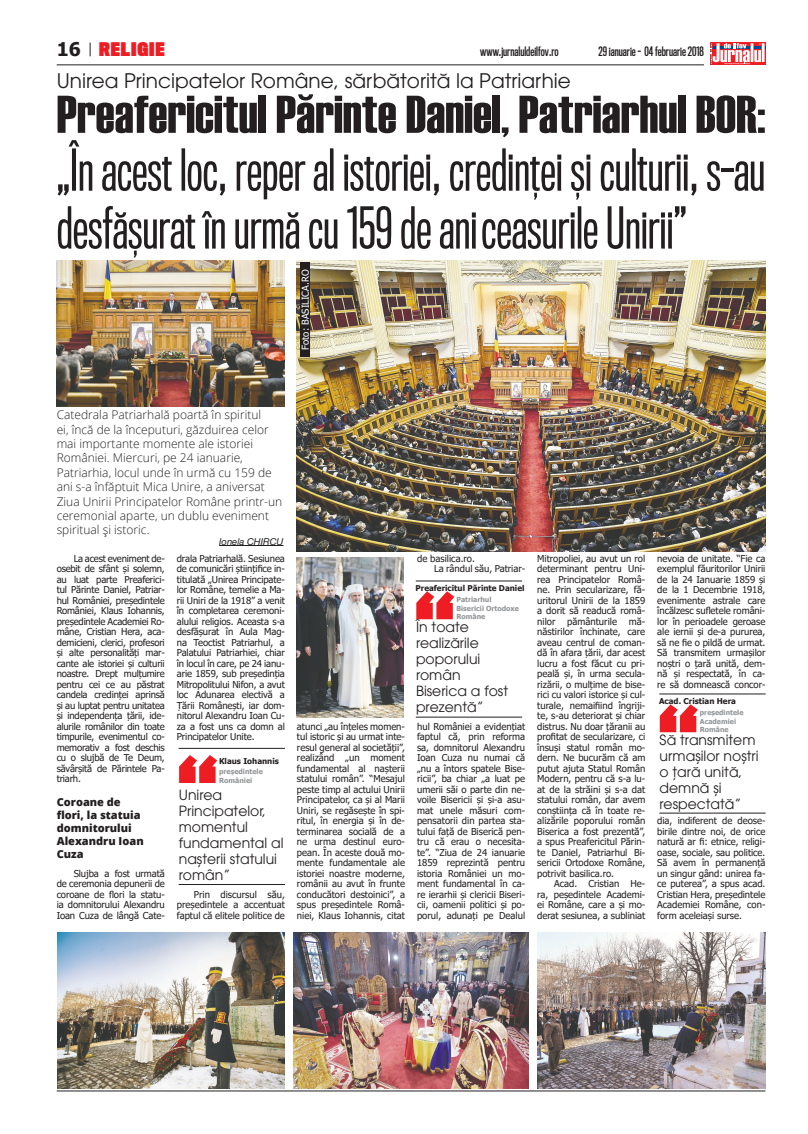
<style>
.page{position:relative;width:808px;height:1134px;background:#fff}
.page>*{position:absolute;margin:0;border:0;box-sizing:border-box;transform-origin:0 0}
.t1{font:53px/57.9px "Titling Gothic FB Comp";color:#231f20}
.t2{font:53px "Haettenschweiler";color:#231f20}
.t3{font:20px "ITC Avant Garde Pro";color:#231f20}
.t4{font:700 18.8px "Tahoma";color:#231f20}
.t5{font:900 17.3px "Titling Gothic FB Comp";letter-spacing:.05em;color:#ee1d23}
.t6{font:14px/16px "ITC Avant Garde Pro";color:#231f20}
.t7{font:300 12px/14.4px "Open Sans";color:#231f20}
.t8{font:600 12px "Titling Gothic FB Comp";color:#231f20}
.t9{font:800 11px/13px "Open Sans";color:#231f20}
.t10{font:9.5px/10.5px "Tahoma";letter-spacing:-.005em;color:#231f20;text-align:justify}
.t11{font:9.5px "Tahoma";color:#fff}
.t12{font:italic 9.5px "Helvetica Neue";color:#231f20}
.t13{font:700 8px "Tahoma";color:#231f20}
.t14{font:700 7px/8.4px "Tahoma";color:#939598}
</style>
<div class="page">
<div style="left:710px;top:43px;width:55px;height:22px;background:#ee1d23"></div>
<svg style="left:710px;top:43px;width:55px;height:21px"></svg>
<hr style="left:57px;top:64px;width:647px;height:1px;background:#231f20">
<hr style="left:57px;top:1090px;width:708px;height:1px;background:#231f20">
<svg style="left:90px;top:43px;width:1px;height:13px"></svg>
<img style="left:537px;top:932px;width:228px;height:156px">
<img style="left:57px;top:260px;width:228px;height:146px">
<img style="left:297px;top:260px;width:468px;height:292px">
<hr style="left:219px;top:545px;width:64px;height:1px;background:#231f20">
<img style="left:294px;top:933px;width:234px;height:155px">
<img style="left:57px;top:933px;width:228px;height:155px">
<img style="left:297px;top:557px;width:107px;height:161px">
<hr style="left:179px;top:748px;width:106px;height:1px;background:#231f20">
<hr style="left:179px;top:884px;width:106px;height:1px;background:#231f20">
<svg style="left:179px;top:755px;width:38px;height:28px"></svg>
<hr style="left:416px;top:580px;width:106px;height:1px;background:#231f20">
<hr style="left:416px;top:717px;width:106px;height:1px;background:#231f20">
<svg style="left:416px;top:591px;width:38px;height:28px"></svg>
<hr style="left:659px;top:693px;width:107px;height:1px;background:#231f20">
<hr style="left:659px;top:813px;width:107px;height:1px;background:#231f20">
<svg style="left:660px;top:704px;width:38px;height:28px"></svg>
<div style="left:300px;top:262px;width:10px;height:95px;background:#231f20"></div>
<h3 class="t4" style="left:57px;top:36px;width:26px">16</h3>
<p class="t8" style="left:480px;top:45px;width:80px">www.jurnaluldeilfov.ro</p>
<p class="t8" style="left:598px;top:45px;width:107px">29 ianuarie - 04 februarie 2018</p>
<h3 class="t5" style="left:99px;top:38px;width:67px">RELIGIE</h3>
<h2 class="t3" style="left:57px;top:68px;width:516px">Unirea Principatelor Române, sărbătorită la Patriarhie</h2>
<h1 class="t2" style="left:57px;top:78px;width:710px">Preafericitul Părinte Daniel, Patriarhul BOR:</h1>
<h1 class="t1" style="left:57px;top:142px;width:710px">„În acest loc, reper al istoriei, credinţei și culturii, s-au desfășurat în urmă cu 159 de ani ceasurile Unirii”</h1>
<p class="t11" style="left:299px;top:350px;width:80px;rotate:-90deg">Foto: Basilica.ro</p>
<p class="t7" style="left:57px;top:407px;width:227px">Catedrala Patriarhală poartă în spiritul<br>ei, încă de la începuturi, găzduirea celor mai importante momente ale istoriei României. Miercuri, pe 24 ianuarie, Patriarhia, locul unde în urmă cu 159 de ani s-a înfăptuit Mica Unire, a aniversat Ziua Unirii Principatelor Române printr-un ceremonial aparte, un dublu eveniment spiritual și istoric.</p>
<p class="t12" style="left:219px;top:534px;width:66px">Ionela Chircu</p>
<p class="t10" style="left:57px;top:554px;width:110px;text-indent:17px">La acest eveniment de&shy;osebit de sfânt și solemn, au luat parte Preaferici&shy;tul Părinte Daniel, Patriar&shy;hul României, președintele României, Klaus Iohannis, președintele Academiei Ro&shy;mâne, Cristian Hera, aca&shy;demicieni, clerici, profesori și alte personalități mar&shy;cante ale istoriei și culturii noastre. Drept mulțumire pentru cei ce au păstrat candela credinței aprinsă și au luptat pentru unitatea și independența țării, ide&shy;alurile românilor din toate timpurile, evenimentul co&shy;memorativ a fost deschis cu o slujbă de Te Deum, săvârșită de Părintele Pa&shy;triarh.</p>
<p class="t9" style="left:57px;top:795px;width:89px">Coroane de flori, la statuia domnitorului<br>Alexandru Ioan<br>Cuza</p>
<p class="t10" style="left:57px;top:869px;width:110px;text-indent:17px">Slujba a fost urmată de ceremonia depunerii de coroane de flori la statu&shy;ia domnitorului Alexandru Ioan Cuza de lângă Cate-</p>
<p class="t10" style="left:177px;top:554px;width:110px">drala Patriarhală. Sesiunea de comunicări științifice in&shy;titulată „Unirea Principate&shy;lor Române, temelie a Ma&shy;rii Uniri de la 1918” a venit în completarea ceremoni&shy;alului religios. Aceasta s-a desfășurat în Aula Mag&shy;na Teoctist Patriarhul, a Palatului Patriarhiei, chiar în locul în care, pe 24 ianu&shy;arie 1859, sub președinția Mitropolitului Nifon, a avut loc Adunarea electivă a Țării Românești, iar dom&shy;nitorul Alexandru Ioan Cu&shy;za a fost uns ca domn al Principatelor Unite.</p>
<p class="t13" style="left:219px;top:756px;width:61px">Klaus Iohannis</p>
<p class="t14" style="left:219px;top:768px;width:45px">președintele<br>României</p>
<h3 class="t6" style="left:179px;top:786px;width:106px">Unirea<br>Principatelor, momentul fundamental al nașterii statului român”</h3>
<p class="t10" style="left:177px;top:890px;width:110px;text-indent:17px">Prin discursul său, președintele a accentuat faptul că elitele politice de</p>
<p class="t10" style="left:297px;top:722px;width:110px">atunci „au înțeles momen&shy;tul istoric și au urmat inte&shy;resul general al societății”, realizând „un moment fundamental al nașterii statului român”. “Mesajul peste timp al actului Unirii Principatelor, ca și al Marii Uniri, se regăsește în spi&shy;ritul, în energia și în de&shy;terminarea socială de a ne urma destinul euro&shy;pean. În aceste două mo&shy;mente fundamentale ale istoriei noastre moderne, românii au avut în frunte conducători destoinici”, a spus președintele Româ&shy;niei, Klaus Iohannis, citat</p>
<p class="t10" style="left:434px;top:554px;width:93px;text-indent:-17px">de basilica.ro.<br>La rândul său, Patriar-</p>
<p class="t13" style="left:416px;top:583px;width:110px">Preafericitul Părinte Daniel</p>
<p class="t14" style="left:456px;top:596px;width:64px">Patriarhul<br>Bisericii Ortodoxe<br>Române</p>
<h3 class="t6" style="left:416px;top:619px;width:94px">În toate realizările poporului român<br>Biserica a fost prezentă”</h3>
<p class="t10" style="left:417px;top:722px;width:110px">hul României a evidențiat faptul că, prin reforma sa, domnitorul Alexandru Ioan Cuza nu numai că „nu a întors spatele Bise&shy;ricii”, ba chiar „a luat pe umerii săi o parte din ne&shy;voile Bisericii și și-a asu&shy;mat unele măsuri com&shy;pensatorii din partea sta&shy;tului față de Biserică pen&shy;tru că erau o necesita&shy;te”. “Ziua de 24 ianuarie 1859 reprezintă pentru istoria României un mo&shy;ment fundamental în ca&shy;re ierarhii și clericii Biseri&shy;cii, oamenii politici și po&shy;porul, adunați pe Dealul</p>
<p class="t10" style="left:537px;top:554px;width:110px">Mitropoliei, au avut un rol determinant pentru Uni&shy;rea Principatelor Româ&shy;ne. Prin secularizare, fă&shy;uritorul Unirii de la 1859 a dorit să readucă româ&shy;nilor pământurile mă&shy;năstirilor închinate, care aveau centrul de coman&shy;dă în afara țării, dar acest lucru a fost făcut cu pri&shy;peală și, în urma secula&shy;rizării, o mulțime de bise&shy;rici cu valori istorice și cul&shy;turale, nemaifiind îngriji&shy;te, s-au deteriorat și chiar distrus. Nu doar țăranii au profitat de secularizare, ci însuși statul român mo&shy;dern. Ne bucurăm că am putut ajuta Statul Român Modern, pentru că s-a lu&shy;at de la străini și s-a dat statului român, dar avem conștiința că în toate re&shy;alizările poporului român Biserica a fost prezentă”, a spus Preafericitul Părin&shy;te Daniel, Patriarhul Bi&shy;sericii Ortodoxe Române, potrivit basilica.ro.</p>
<p class="t10" style="left:537px;top:879px;width:110px;text-indent:17px">Acad. Cristian He&shy;ra, peședintele Academi&shy;ei Române, care a și mo&shy;derat sesiunea, a subliniat</p>
<p class="t10" style="left:657px;top:553px;width:110px">nevoia de unitate. “Fie ca exemplul făuritorilor Unirii de la 24 Ianuarie 1859 și de la 1 Decembrie 1918, evenimente astrale care încălzesc sufletele români&shy;lor în perioadele geroase ale iernii și de-a pururea, să ne fie o pildă de urmat.<br>Să transmitem urmașilor noștri o țară unită, dem&shy;nă și respectată, în ca&shy;re să domnească concor-</p>
<p class="t13" style="left:659px;top:696px;width:78px">Acad. Cristian Hera</p>
<p class="t14" style="left:700px;top:709px;width:45px">președintele<br>Academiei<br>Române</p>
<h3 class="t6" style="left:659px;top:732px;width:101px">Să transmitem urmașilor noștri o țară unită, demnă și respectată”</h3>
<p class="t10" style="left:657px;top:816px;width:110px">dia, indiferent de deose&shy;birile dintre noi, de orice natură ar fi: etnice, religi&shy;oase, sociale, sau politice.<br>Să avem în permanență un singur gând: unirea fa&shy;ce puterea”, a spus acad.<br>Cristian Hera, președintele Academiei Române, con&shy;form aceleiași surse.</p>
</div>
